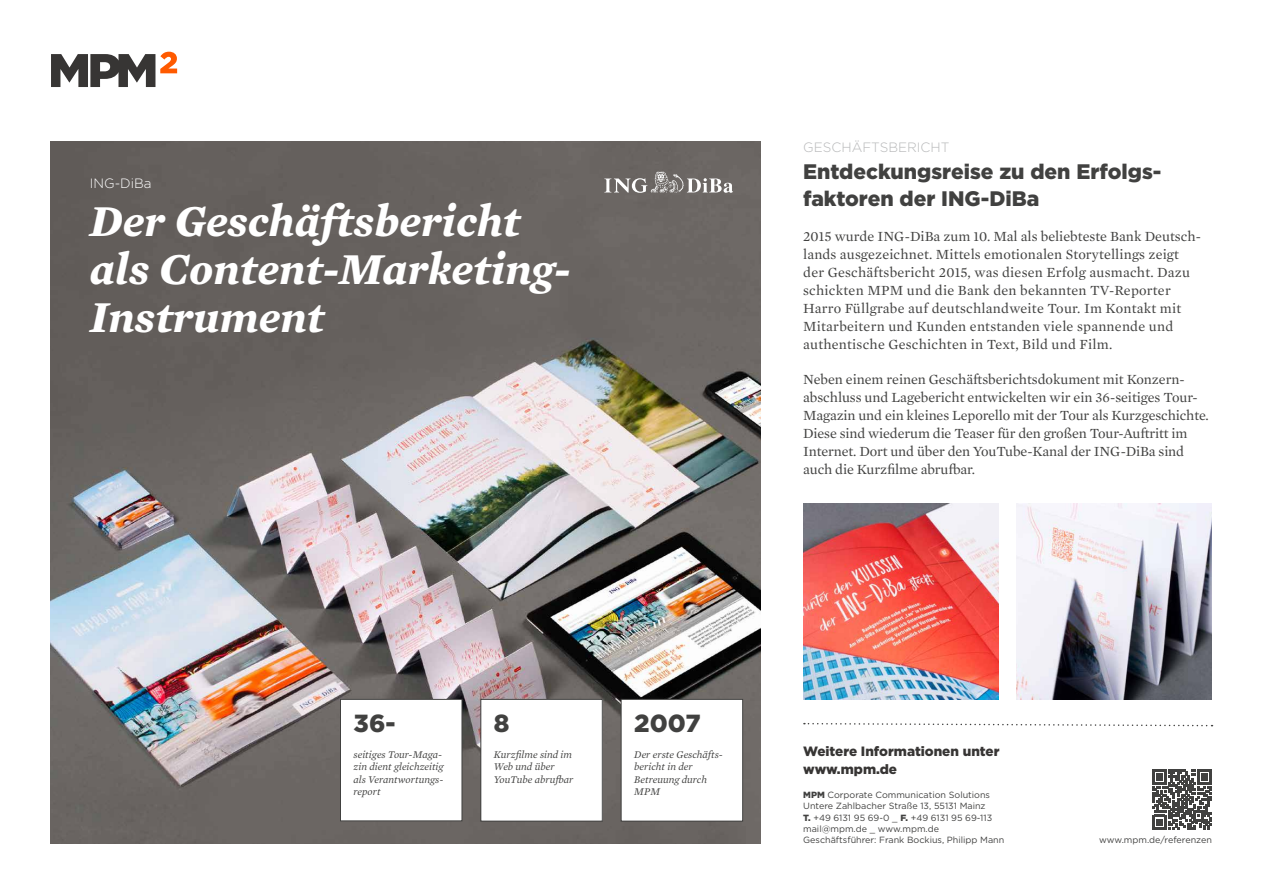
<style>
.page{position:relative;width:1263px;height:893px;background:#fff}
.page>*{position:absolute;margin:0;border:0;box-sizing:border-box;transform-origin:0 0}
.t1{font:italic 700 45px/48px "Mercury Text G1";color:#fff}
.t2{font:900 24.75px "Gotham";letter-spacing:.005em;color:#414140}
.t3{font:900 21px/27px "Gotham";color:#414140}
.t4{font:14.25px/18px "Mercury Text G1";color:#414140}
.t5{font:900 13.5px/18px "Gotham";color:#373534}
.t6{font:300 13.5px "Gotham";color:#b7b8b9}
.t7{font:300 13.5px "Gotham";color:#fff}
.t8{font:italic 10.5px/12.6px "Mercury Text G1";color:#414140}
.t9{font:9px/11.2px "Gotham";color:#414140}
.s1{font-weight:900}
</style>
<div class="page">
<svg style="left:51px;top:52px;width:126px;height:35px"></svg>
<img style="left:51px;top:141px;width:710px;height:702px">
<img style="left:803px;top:503px;width:196px;height:196px">
<img style="left:1016px;top:503px;width:196px;height:196px">
<svg style="left:804px;top:722px;width:408px;height:5px"></svg>
<svg style="left:1152px;top:770px;width:60px;height:59px"></svg>
<div style="left:340px;top:699px;width:122px;height:122px;background:#fff"></div>
<div style="left:340px;top:699px;width:122px;height:122px;border:1px solid #414140"></div>
<div style="left:481px;top:699px;width:121px;height:122px;background:#fff"></div>
<div style="left:480px;top:699px;width:123px;height:122px;border:1px solid #414140"></div>
<div style="left:621px;top:699px;width:122px;height:122px;background:#fff"></div>
<div style="left:621px;top:699px;width:122px;height:122px;border:1px solid #414140"></div>
<svg style="left:604px;top:171px;width:129px;height:22px;background:#8d8a87"></svg>
<p class="t7" style="left:90px;top:174px;width:63px">ING-DiBa</p>
<h1 class="t1" style="left:90px;top:195px;width:482px">Der Geschäftsbericht als Content-Marketing-<br>Instrument</h1>
<p class="t6" style="left:803px;top:139px;width:148px">GESCHÄFTSBERICHT</p>
<h3 class="t3" style="left:803px;top:158px;width:360px">Entdeckungsreise zu den Erfolgs&shy;faktoren der ING-DiBa</h3>
<p class="t4" style="left:803px;top:227px;width:399px">2015 wurde ING-DiBa zum 10. Mal als beliebteste Bank Deutsch&shy;lands ausgezeichnet. Mittels emotionalen Storytellings zeigt der Geschäftsbericht 2015, was diesen Erfolg ausmacht. Dazu schickten MPM und die Bank den bekannten TV-Reporter Harro Füllgrabe auf deutschlandweite Tour. Im Kontakt mit Mitarbeitern und Kunden entstanden viele spannende und authentische Geschichten in Text, Bild und Film.</p>
<p class="t4" style="left:803px;top:370px;width:407px">Neben einem reinen Geschäftsberichtsdokument mit Konzern&shy;abschluss und Lagebericht entwickelten wir ein 36-seitiges Tour-Magazin und ein kleines Leporello mit der Tour als Kurzgeschichte.<br>Diese sind wiederum die Teaser für den großen Tour-Auftritt im Internet. Dort und über den YouTube-Kanal der ING-DiBa sind auch die Kurzfilme abrufbar.</p>
<h2 class="t2" style="left:354px;top:706px;width:42px">36-</h2>
<p class="t8" style="left:354px;top:747px;width:92px">seitiges Tour-Maga&shy;zin dient gleichzeitig als Verantwortungs&shy;report</p>
<h2 class="t2" style="left:494px;top:706px;width:17px">8</h2>
<p class="t8" style="left:494px;top:747px;width:81px">Kurzfilme sind im<br>Web und über<br>YouTube abrufbar</p>
<h2 class="t2" style="left:634px;top:706px;width:68px">2007</h2>
<p class="t8" style="left:634px;top:747px;width:90px">Der erste Geschäfts&shy;bericht in der<br>Betreuung durch<br>MPM</p>
<p class="t5" style="left:803px;top:742px;width:198px">Weitere Informationen unter www.mpm.de</p>
<p class="t9" style="left:803px;top:789px;width:203px"><span class="s1">MPM</span> Corporate Communication Solutions Untere Zahlbacher Straße 13, 55131 Mainz<br><span class="s1">T.</span> +49 6131 95 69-0 _ <span class="s1">F.</span> +49 6131 95 69-113 mail@mpm.de _ www.mpm.de Geschäftsführer: Frank Bockius, Philipp Mann</p>
<p class="t9" style="left:1099px;top:834px;width:114px">www.mpm.de/referenzen</p>
</div>
